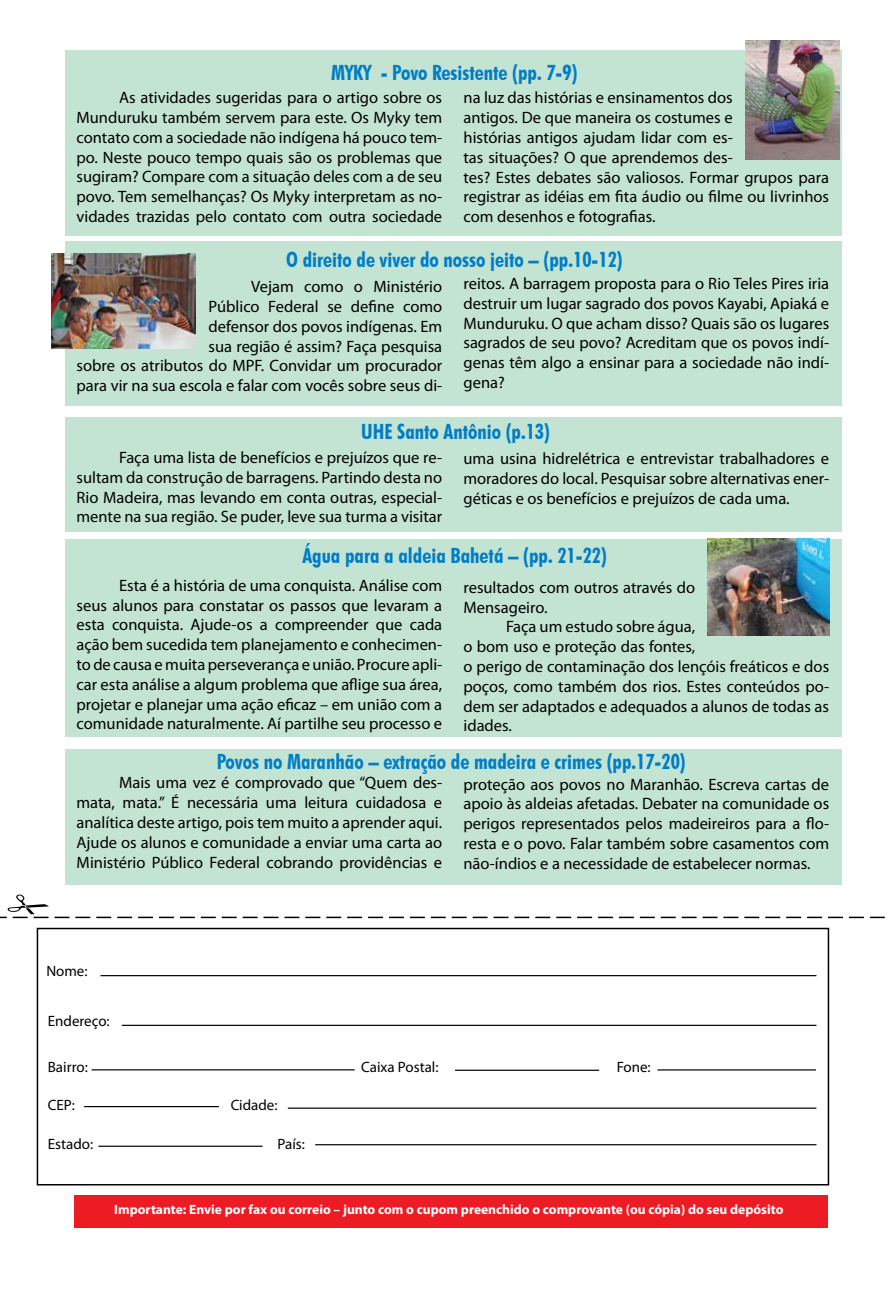
<style>
.page{position:relative;width:893px;height:1297px;background:#fff}
.page>*{position:absolute;margin:0;border:0;box-sizing:border-box;transform-origin:0 0}
.t1{font:700 condensed 21px "Futura BT";color:#007dc5}
.t2{font:16.5px/19.8px "Myriad Pro";color:#000;text-align:justify}
.t3{font:15px "Myriad Pro";color:#000}
.t4{font:700 13.5px "Myriad Pro";color:#fff}
</style>
<div class="page">
<div style="left:66px;top:539px;width:776px;height:198px;background:#c4e4d3"></div>
<div style="left:66px;top:749px;width:776px;height:136px;background:#c4e4d3"></div>
<div style="left:65px;top:50px;width:776px;height:185px;background:#c4e4d3"></div>
<div style="left:65px;top:241px;width:776px;height:165px;background:#c4e4d3"></div>
<div style="left:65px;top:417px;width:776px;height:114px;background:#c4e4d3"></div>
<div style="left:37px;top:928px;width:792px;height:257px;border:2px solid #000"></div>
<hr style="left:101px;top:975px;width:715px;height:1px;background:#000">
<hr style="left:122px;top:1025px;width:694px;height:1px;background:#000">
<div style="left:75px;top:1195px;width:753px;height:33px;background:#ed1c24"></div>
<hr style="left:98px;top:1146px;width:165px;height:1px;background:#000">
<hr style="left:315px;top:1144px;width:501px;height:1px;background:#000">
<hr style="left:84px;top:1106px;width:135px;height:1px;background:#000">
<hr style="left:288px;top:1107px;width:528px;height:2px;background:#000">
<hr style="left:92px;top:1069px;width:263px;height:1px;background:#000">
<hr style="left:657px;top:1069px;width:159px;height:1px;background:#000">
<hr style="left:455px;top:1070px;width:144px;height:1px;background:#000">
<svg style="left:0;top:894px;width:885px;height:24px"></svg>
<img style="left:745px;top:40px;width:94px;height:120px">
<img style="left:52px;top:254px;width:144px;height:94px">
<img style="left:708px;top:539px;width:121px;height:97px">
<p class="t1" style="left:331px;top:60px;width:248px">MYKY - Povo Resistente (pp. 7-9)</p>
<p class="t2" style="left:463px;top:88px;width:367px;text-align:left">na luz das histórias e ensinamentos dos<br>antigos. De que maneira os costumes e<br>histórias antigos ajudam lidar com es-<br>tas situações? O que aprendemos des-<br>tes? Estes debates são valiosos. Formar grupos para registrar as idéias em fita áudio ou filme ou livrinhos com desenhos e fotografias.</p>
<p class="t2" style="left:77px;top:87px;width:367px;text-indent:43px">As atividades sugeridas para o artigo sobre os Munduruku também servem para este. Os Myky tem contato com a sociedade não indígena há pouco tem&shy;po. Neste pouco tempo quais são os problemas que sugiram? Compare com a situação deles com a de seu povo. Tem semelhanças? Os Myky interpretam as no&shy;vidades trazidas pelo contato com outra sociedade</p>
<p class="t1" style="left:286px;top:246px;width:338px">O direito de viver do nosso jeito – (pp.10-12)</p>
<p class="t2" style="left:463px;top:273px;width:367px">reitos. A barragem proposta para o Rio Teles Pires iria destruir um lugar sagrado dos povos Kayabi, Apiaká e Munduruku. O que acham disso? Quais são os lugares sagrados de seu povo? Acreditam que os povos indí&shy;genas têm algo a ensinar para a sociedade não indí&shy;gena?</p>
<p class="t2" style="left:77px;top:276px;width:367px;text-align:right">Vejam como o Ministério<br>Público Federal se define como<br>defensor dos povos indígenas. Em<br>sua região é assim? Faça pesquisa<br>sobre os atributos do MPF. Convidar um procurador para vir na sua escola e falar com vocês sobre seus di-</p>
<p class="t1" style="left:361px;top:418px;width:190px">UHE Santo Antônio (p.13)</p>
<p class="t2" style="left:463px;top:449px;width:367px">uma usina hidrelétrica e entrevistar trabalhadores e moradores do local. Pesquisar sobre alternativas ener&shy;géticas e os benefícios e prejuízos de cada uma.</p>
<p class="t1" style="left:302px;top:543px;width:306px">Água para a aldeia Bahetá – (pp. 21-22)</p>
<p class="t2" style="left:77px;top:447px;width:367px;text-indent:43px">Faça uma lista de benefícios e prejuízos que re&shy;sultam da construção de barragens. Partindo desta no Rio Madeira, mas levando em conta outras, especial&shy;mente na sua região. Se puder, leve sua turma a visitar</p>
<p class="t2" style="left:77px;top:575px;width:367px;text-indent:43px">Esta é a história de uma conquista. Análise com seus alunos para constatar os passos que levaram a esta conquista. Ajude-os a compreender que cada ação bem sucedida tem planejamento e conhecimen&shy;to de causa e muita perseverança e união. Procure apli&shy;car esta análise a algum problema que aflige sua área, projetar e planejar uma ação eficaz – em união com a comunidade naturalmente. Aí partilhe seu processo e</p>
<p class="t2" style="left:463px;top:577px;width:233px">resultados com outros através do<br>Mensageiro.</p>
<p class="t2" style="left:463px;top:617px;width:367px;text-align:left;text-indent:43px">Faça um estudo sobre água,<br>o bom uso e proteção das fontes,<br>o perigo de contaminação dos lençóis freáticos e dos poços, como também dos rios. Estes conteúdos po&shy;dem ser adaptados e adequados a alunos de todas as idades.</p>
<p class="t1" style="left:217px;top:748px;width:471px">Povos no Maranhão – extração de madeira e crimes (pp.17-20)</p>
<p class="t2" style="left:77px;top:773px;width:367px;text-indent:43px">Mais uma vez é comprovado que “Quem des&shy;mata, mata.” É necessária uma leitura cuidadosa e analítica deste artigo, pois tem muito a aprender aqui.<br>Ajude os alunos e comunidade a enviar uma carta ao Ministério Público Federal cobrando providências e</p>
<p class="t2" style="left:463px;top:774px;width:367px">proteção aos povos no Maranhão. Escreva cartas de apoio às aldeias afetadas. Debater na comunidade os perigos representados pelos madeireiros para a flo&shy;resta e o povo. Falar também sobre casamentos com não-índios e a necessidade de estabelecer normas.</p>
<p class="t3" style="left:46px;top:961px;width:43px">Nome:</p>
<p class="t3" style="left:48px;top:1012px;width:63px">Endereço:</p>
<p class="t3" style="left:48px;top:1057px;width:41px">Bairro:</p>
<p class="t3" style="left:361px;top:1057px;width:79px">Caixa Postal:</p>
<p class="t3" style="left:617px;top:1057px;width:36px">Fone:</p>
<p class="t3" style="left:48px;top:1096px;width:29px">CEP:</p>
<p class="t3" style="left:231px;top:1096px;width:48px">Cidade:</p>
<p class="t3" style="left:48px;top:1134px;width:47px">Estado:</p>
<p class="t3" style="left:278px;top:1134px;width:29px">País:</p>
<p class="t4" style="left:114px;top:1200px;width:671px">Importante: Envie por fax ou correio – junto com o cupom preenchido o comprovante (ou cópia) do seu depósito</p>
</div>
